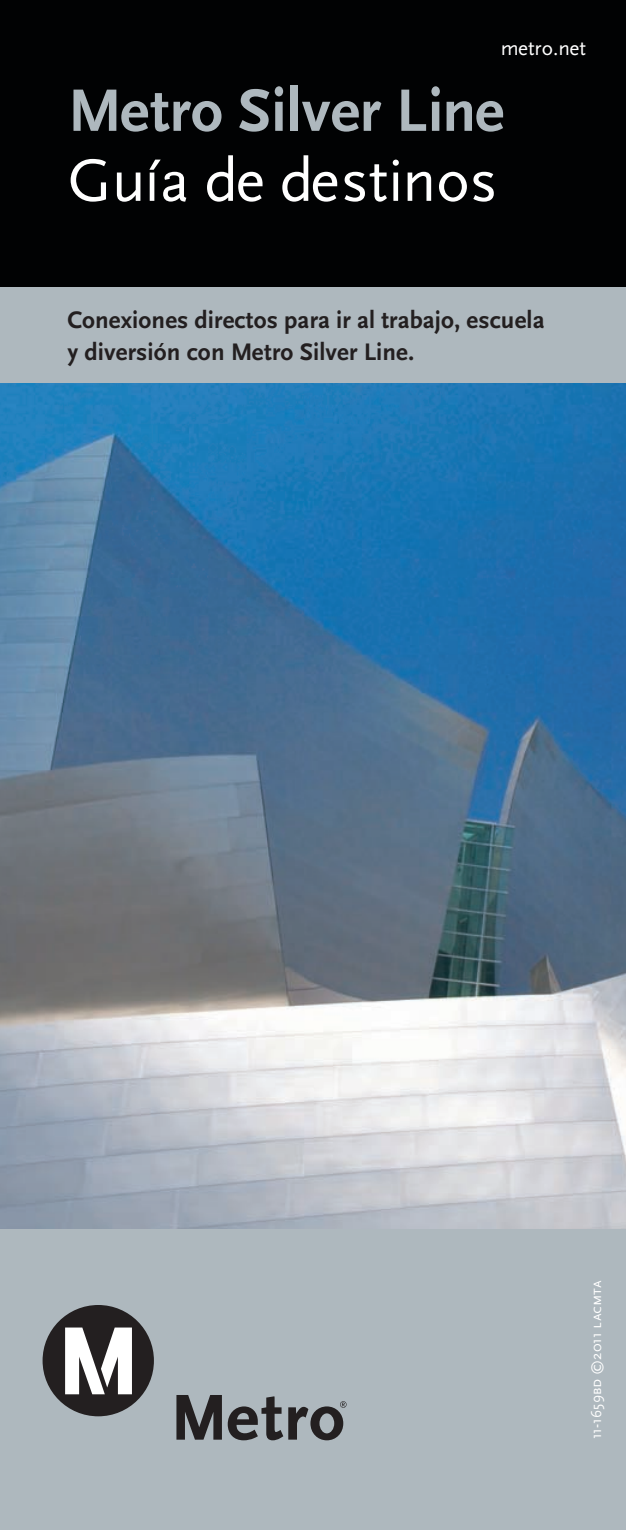
<style>
.page{position:relative;width:626px;height:1530px;background:#fff}
.page>*{position:absolute;margin:0;border:0;box-sizing:border-box;transform-origin:0 0}
.Smaller_Header{font:700 62.5px "Scala Sans";color:#aeb8be}
.Smaller_Header-2{font:62.5px "Scala Sans";color:#fff}
.Subheader{font:700 25px/32.5px "Scala Sans";letter-spacing:.005em;color:#231f20}
._1st_Paragraph{font:21.25px "Scala Sans";color:#fff}
.Document_Number{font:15px "Scala Sans Caps";color:#fff}
</style>
<div class="page">
<img style="left:0;top:382px;width:626px;height:847px">
<div style="left:0;top:0;width:626px;height:366px;background:#010203"></div>
<div style="left:0;top:287px;width:626px;height:95px;background:#aeb8be"></div>
<div style="left:0;top:1229px;width:626px;height:301px;background:#aeb8be"></div>
<svg style="left:176px;top:1395px;width:171px;height:45px"></svg>
<div style="left:43px;top:1305px;width:111px;height:111px;background:#231f20;border-radius:50%"></div>
<svg style="left:65px;top:1328px;width:67px;height:66px"></svg>
<p class="_1st_Paragraph" style="left:501px;top:36px;width:87px">metro.net</p>
<p class="Smaller_Header" style="left:68px;top:77px;width:438px">Metro Silver Line</p>
<p class="Smaller_Header-2" style="left:68px;top:147px;width:432px">Guía de destinos</p>
<p class="Subheader" style="left:68px;top:304px;width:478px">Conexiones directos para ir al trabajo, escuela y diversión con Metro Silver Line.</p>
<p class="Document_Number" style="left:588px;top:1439px;width:168px;rotate:-90deg">09-1821bd ©2009 lacmta</p>
<p class="Document_Number" style="left:588px;top:1439px;width:160px;rotate:-90deg">11-1659bd ©2011 lacmta</p>
</div>
